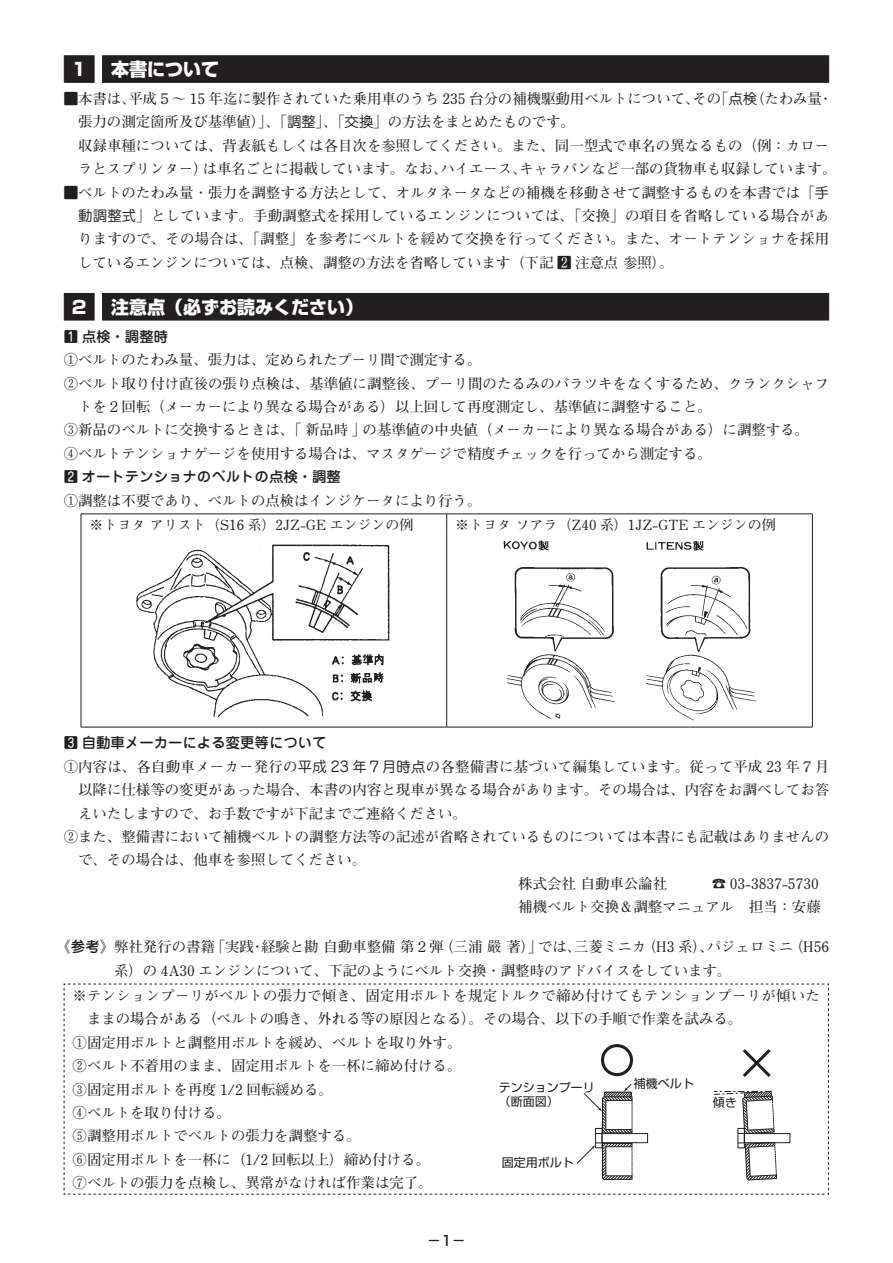
<style>
.page{position:relative;width:893px;height:1263px;background:#fff}
.page>*{position:absolute;margin:0;border:0;box-sizing:border-box;transform-origin:0 0}
.t1{font:800 18px "Shin Go Pro";color:#fff}
.t2{font:700 14.4px/23.4px "Futo Min A101 Pro";color:#231f20}
.t3{font:700 14.4px/23.4px "Futo Min A101 Pro";letter-spacing:.02em;color:#231f20}
.t4{font:500 14.4px "Jun 34 Pro";color:#231f20}
.t5{font:700 13.95px "Futo Min A101 Pro";color:#231f20}
.t6{font:500 13.95px "Shin Go Pro";color:#231f20}
.t7{font:12px/14.2px "Shin Go Pro";color:#231f20}
.s1{font-family:"Jun 201 Pro";font-weight:400}
.s2{font-family:"Jun 34 Pro";font-weight:500}
</style>
<div class="page">
<hr style="left:64px;top:55px;width:31px;height:1px;background:#231f20">
<hr style="left:102px;top:55px;width:727px;height:1px;background:#231f20">
<div style="left:64px;top:56px;width:765px;height:26px;background:#231f20"></div>
<hr style="left:64px;top:82px;width:31px;height:1px;background:#231f20">
<hr style="left:102px;top:82px;width:727px;height:1px;background:#231f20">
<div style="left:64px;top:293px;width:765px;height:26px;background:#231f20"></div>
<hr style="left:64px;top:319px;width:31px;height:2px;background:#231f20">
<hr style="left:102px;top:319px;width:727px;height:2px;background:#231f20">
<hr style="left:81px;top:514px;width:366px;height:1px;background:#231f20">
<svg style="left:81px;top:514px;width:1px;height:18px"></svg>
<hr style="left:447px;top:514px;width:366px;height:1px;background:#231f20">
<svg style="left:446px;top:514px;width:1px;height:18px"></svg>
<svg style="left:812px;top:514px;width:1px;height:18px"></svg>
<hr style="left:81px;top:532px;width:1px;height:195px;background:#231f20">
<hr style="left:446px;top:532px;width:1px;height:195px;background:#231f20">
<hr style="left:812px;top:532px;width:1px;height:195px;background:#231f20">
<hr style="left:81px;top:727px;width:732px;height:1px;background:#231f20">
<img style="left:136px;top:544px;width:254px;height:174px">
<img style="left:503px;top:540px;width:254px;height:181px">
<svg style="left:63px;top:983px;width:766px;height:212px"></svg>
<p class="t1" style="left:72px;top:55px;width:16px">1</p>
<p class="t1" style="left:111px;top:55px;width:109px">本書について</p>
<p class="t2" style="left:64px;top:85px;width:770px">■ 本書は、平成５～ 15 年迄に製作されていた乗用車のうち 235 台分の補機駆動用ベルトについて、その「<span class="s1">点検</span>（たわみ量・</p>
<p class="t2" style="left:78px;top:109px;width:498px">張力の測定箇所及び基準値）」、「<span class="s1">調整</span>」、「<span class="s1">交換</span>」の方法をまとめたものです。</p>
<p class="t2" style="left:64px;top:132px;width:767px">　 収録車種については、背表紙もしくは各目次を参照してください。また、同一型式で車名の異なるもの（例：カロー</p>
<p class="t2" style="left:78px;top:155px;width:760px">ラとスプリンター）は車名ごとに掲載しています。なお、ハイエース、キャラバンなど一部の貨物車も収録しています。</p>
<p class="t2" style="left:78px;top:179px;width:752px;text-align:justify;text-indent:-14px">■ ベルトのたわみ量・張力を調整する方法として、オルタネータなどの補機を移動させて調整するものを本書では「<span class="s1">手動調整式</span>」としています。手動調整式を採用しているエンジンについては、「交換」の項目を省略している場合がありますので、その場合は、「調整」を参考にベルトを緩めて交換を行ってください。また、オートテンショナを採用しているエンジンについては、点検、調整の方法を省略しています（下記 2 注意点 参照）。</p>
<p class="t1" style="left:72px;top:292px;width:16px">2</p>
<p class="t1" style="left:111px;top:292px;width:253px">注意点（必ずお読みください）</p>
<p class="t4" style="left:64px;top:325px;width:106px">1 点検・調整時</p>
<p class="t2" style="left:64px;top:346px;width:419px">① ベルトのたわみ量、張力は、定められたプーリ間で測定する。</p>
<p class="t2" style="left:64px;top:370px;width:767px">② ベルト取り付け直後の張り点検は、基準値に調整後、プーリ間のたるみのバラツキをなくするため、クランクシャフ</p>
<p class="t2" style="left:78px;top:393px;width:635px">トを２回転（メーカーにより異なる場合がある）以上回して再度測定し、基準値に調整すること。</p>
<p class="t2" style="left:64px;top:416px;width:747px">③ 新品のベルトに交換するときは、｢新品時｣の基準値の中央値（メーカーにより異なる場合がある）に調整する。</p>
<p class="t2" style="left:64px;top:440px;width:650px">④ベルトテンショナゲージを使用する場合は、マスタゲージで精度チェックを行ってから測定する。</p>
<p class="t4" style="left:64px;top:465px;width:279px">2 オートテンショナのベルトの点検・調整</p>
<p class="t2" style="left:64px;top:487px;width:419px">①調整は不要であり、ベルトの点検はインジケータにより行う。</p>
<p class="t5" style="left:90px;top:514px;width:325px">※トヨタ アリスト（S16 系）2JZ-GE エンジンの例</p>
<p class="t5" style="left:455px;top:514px;width:322px">※トヨタ ソアラ（Z40 系）1JZ-GTE エンジンの例</p>
<p class="t4" style="left:64px;top:732px;width:264px">3 自動車メーカーによる変更等について</p>
<p class="t3" style="left:64px;top:753px;width:767px">① 内容は、各自動車メーカー発行の<span class="s1">平成 23 年７月時点</span>の各整備書に基づいて編集しています。従って平成 23 年７月</p>
<p class="t2" style="left:78px;top:776px;width:752px">以降に仕様等の変更があった場合、本書の内容と現車が異なる場合があります。その場合は、内容をお調べしてお答</p>
<p class="t2" style="left:78px;top:800px;width:390px">えいたしますので、お手数ですが下記までご連絡ください。</p>
<p class="t2" style="left:64px;top:823px;width:767px">② また、整備書において補機ベルトの調整方法等の記述が省略されているものについては本書にも記載はありませんの</p>
<p class="t2" style="left:78px;top:847px;width:290px">で、その場合は、他車を参照してください。</p>
<p class="t2" style="left:518px;top:870px;width:150px">株式会社 自動車公論社</p>
<p class="t2" style="left:518px;top:870px;width:304px;text-align:right">☎ 03-3837-5730<br>補機ベルト交換＆調整マニュアル　担当：安藤</p>
<p class="t2" style="left:114px;top:933px;width:716px;text-indent:-58px"><span class="s2">《参考》</span> 弊社発行の書籍「実践・経験と勘 自動車整備 第２弾（三浦 嚴 著）」では、三菱ミニカ（H3 系）、パジェロミニ（H56系）の 4A30 エンジンについて、下記のようにベルト交換・調整時のアドバイスをしています。</p>
<p class="t3" style="left:87px;top:982px;width:734px;text-indent:-14px">※ テンションプーリがベルトの張力で傾き、固定用ボルトを規定トルクで締め付けてもテンションプーリが傾いたままの場合がある（ベルトの鳴き、外れる等の原因となる）。その場合、以下の手順で作業を試みる。</p>
<p class="t2" style="left:73px;top:1029px;width:390px">① 固定用ボルトと調整用ボルトを緩め、ベルトを取り外す。<br>② ベルト不着用のまま、固定用ボルトを一杯に締め付ける。<br>③固定用ボルトを再度 1/2 回転緩める。<br>④ベルトを取り付ける。<br>⑤調整用ボルトでベルトの張力を調整する。<br>⑥固定用ボルトを一杯に（1/2 回転以上）締め付ける。<br>⑦ベルトの張力を点検し、異常がなければ作業は完了。</p>
<p class="t6" style="left:427px;top:1229px;width:40px">－1－</p>
<p class="t7" style="left:499px;top:1078px;width:97px">テンションプーリ（断面図）</p>
<p class="t7" style="left:502px;top:1154px;width:73px">固定用ボルト</p>
<p class="t7" style="left:634px;top:1075px;width:61px">補機ベルト</p>
<p class="t7" style="left:713px;top:1094px;width:25px">傾き</p>
</div>
